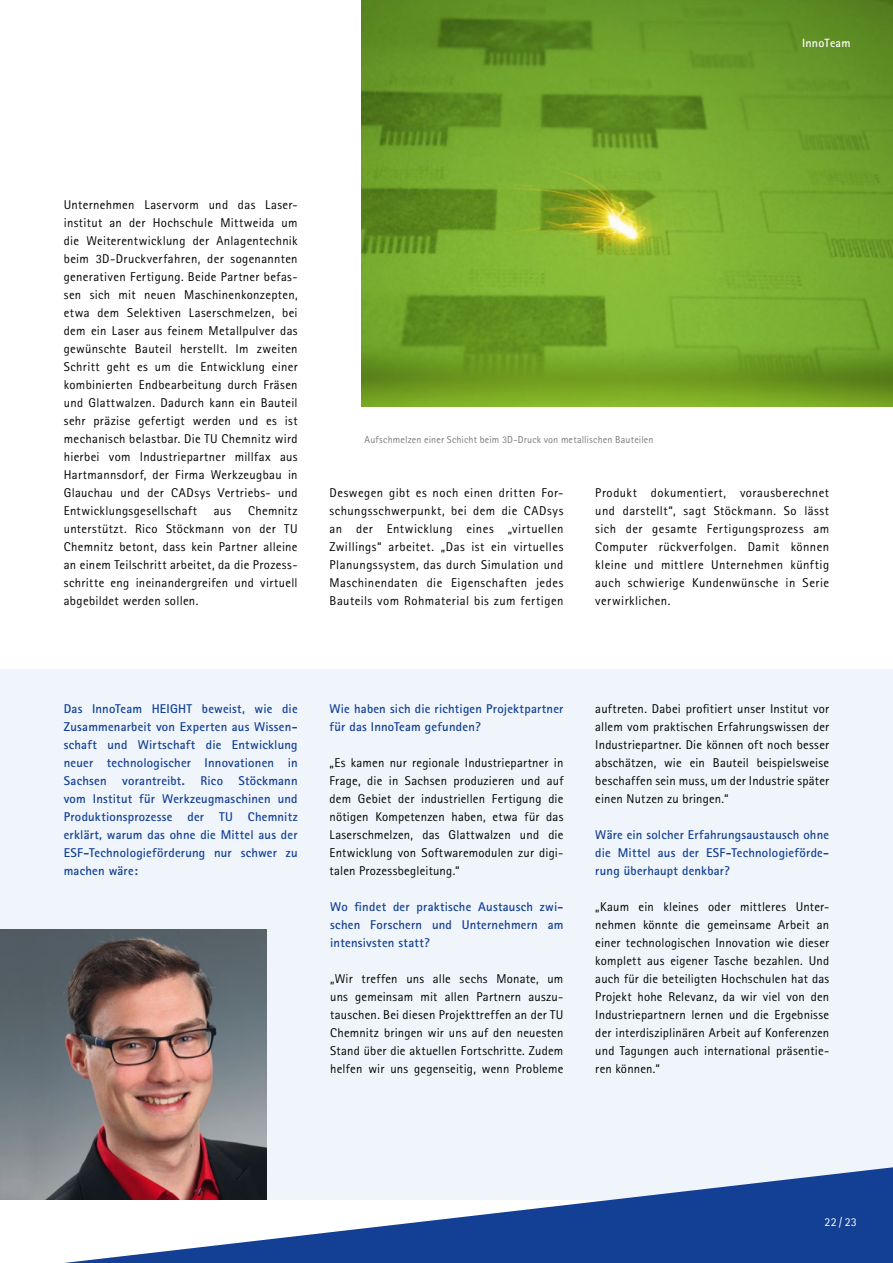
<style>
.page{position:relative;width:893px;height:1263px;background:#fff}
.page>*{position:absolute;margin:0;border:0;box-sizing:border-box;transform-origin:0 0}
.t1{font:12.75px/18px "Rotis Sans Serif";letter-spacing:.025em;color:#000;text-align:justify}
.t2{font:700 12.75px/18px "Rotis Sans Serif";letter-spacing:.015em;color:#134094;text-align:justify}
.t3{font:700 12px "Rotis Sans Serif";letter-spacing:.02em;color:#fff}
.t4{font:12px "Rotis Sans Serif";color:#fff}
.t5{font:10.2px "Rotis Sans Serif";letter-spacing:.01em;color:#7b7b7a}
</style>
<div class="page">
<img style="left:361px;top:0;width:532px;height:407px">
<div style="left:0;top:669px;width:893px;height:530px;background:#f0f5fc"></div>
<svg style="left:64px;top:1167px;width:829px;height:96px;fill:#134094"></svg>
<img style="left:0;top:929px;width:266px;height:270px">
<p class="t3" style="left:802px;top:36px;width:50px">InnoTeam</p>
<p class="t1" style="left:64px;top:196px;width:235px">Unternehmen Laservorm und das Laser&shy;institut an der Hochschule Mittweida um die Weiterentwicklung der Anlagentechnik beim 3D-Druckverfahren, der sogenannten generativen Fertigung. Beide Partner befas&shy;sen sich mit neuen Maschinenkonzepten, etwa dem Selektiven Laserschmelzen, bei dem ein Laser aus feinem Metallpulver das gewünschte Bauteil herstellt. Im zweiten Schritt geht es um die Entwicklung einer kombinierten Endbearbeitung durch Fräsen und Glattwalzen. Dadurch kann ein Bauteil sehr präzise gefertigt werden und es ist mechanisch belastbar. Die TU Chemnitz wird hierbei vom Industriepartner millfax aus Hartmannsdorf, der Firma Werkzeugbau in Glauchau und der CADsys Vertriebs- und Entwicklungsgesellschaft</p>
<p class="t1" style="left:64px;top:502px;width:235px;text-indent:184px">Chemnitz unterstützt. Rico Stöckmann von der TU Chemnitz betont, dass kein Partner alleine an einem Teilschritt arbeitet, da die Prozess&shy;schritte eng ineinandergreifen und virtuell abgebildet werden sollen.</p>
<p class="t1" style="left:214px;top:502px;width:19px">aus</p>
<p class="t5" style="left:365px;top:434px;width:290px">Aufschmelzen einer Schicht beim 3D-Druck von metallischen Bauteilen</p>
<p class="t1" style="left:330px;top:484px;width:235px">Deswegen gibt es noch einen dritten For&shy;schungsschwerpunkt, bei dem die CADsys an der Entwicklung eines „virtuellen Zwillings“ arbeitet. „Das ist ein virtuelles Planungssystem, das durch Simulation und Maschinendaten die Eigenschaften jedes Bauteils vom Rohmaterial bis zum fertigen</p>
<p class="t1" style="left:595px;top:484px;width:235px">Produkt dokumentiert, vorausberechnet und darstellt“, sagt Stöckmann. So lässt sich der gesamte Fertigungsprozess am Computer rückverfolgen. Damit können kleine und mittlere Unternehmen künftig auch schwierige Kundenwünsche in Serie verwirklichen.</p>
<p class="t2" style="left:64px;top:700px;width:235px">Das InnoTeam HEIGHT beweist, wie die Zusammenarbeit von Experten aus Wissen&shy;schaft und Wirtschaft die Entwicklung neuer technologischer Innovationen in Sachsen vorantreibt. Rico Stöckmann vom Institut für Werkzeugmaschinen und Produktionsprozesse der TU Chemnitz erklärt, warum das ohne die Mittel aus der ESF-Technologieförderung nur schwer zu machen wäre:</p>
<p class="t2" style="left:330px;top:700px;width:235px">Wie haben sich die richtigen Projektpartner für das InnoTeam gefunden?</p>
<p class="t1" style="left:330px;top:754px;width:235px">„Es kamen nur regionale Industriepartner in Frage, die in Sachsen produzieren und auf dem Gebiet der industriellen Fertigung die nötigen Kompetenzen haben, etwa für das Laserschmelzen, das Glattwalzen und die Entwicklung von Softwaremodulen zur digi&shy;talen Prozessbegleitung.“</p>
<p class="t2" style="left:330px;top:898px;width:235px">Wo findet der praktische Austausch zwi&shy;schen Forschern und Unternehmern am intensivsten statt?</p>
<p class="t1" style="left:330px;top:970px;width:235px">„Wir treffen uns alle sechs Monate, um uns gemeinsam mit allen Partnern auszu&shy;tauschen. Bei diesen Projekttreffen an der TU Chemnitz bringen wir uns auf den neuesten Stand über die aktuellen Fortschritte. Zudem helfen wir uns gegenseitig, wenn Probleme</p>
<p class="t1" style="left:595px;top:700px;width:235px">auftreten. Dabei profitiert unser Institut vor allem vom praktischen Erfahrungswissen der Industriepartner. Die können oft noch besser abschätzen, wie ein Bauteil beispielsweise beschaffen sein muss, um der Industrie später einen Nutzen zu bringen.“</p>
<p class="t2" style="left:595px;top:826px;width:235px">Wäre ein solcher Erfahrungsaustausch ohne die Mittel aus der ESF-Technologieförde&shy;rung überhaupt denkbar?</p>
<p class="t1" style="left:595px;top:898px;width:235px">„Kaum ein kleines oder mittleres Unter&shy;nehmen könnte die gemeinsame Arbeit an einer technologischen Innovation wie dieser komplett aus eigener Tasche bezahlen. Und auch für die beteiligten Hochschulen hat das Projekt hohe Relevanz, da wir viel von den Industriepartnern lernen und die Ergebnisse der interdisziplinären Arbeit auf Konferenzen und Tagungen auch international präsentie&shy;ren können.“</p>
<p class="t4" style="left:824px;top:1214px;width:34px">22/23</p>
</div>
